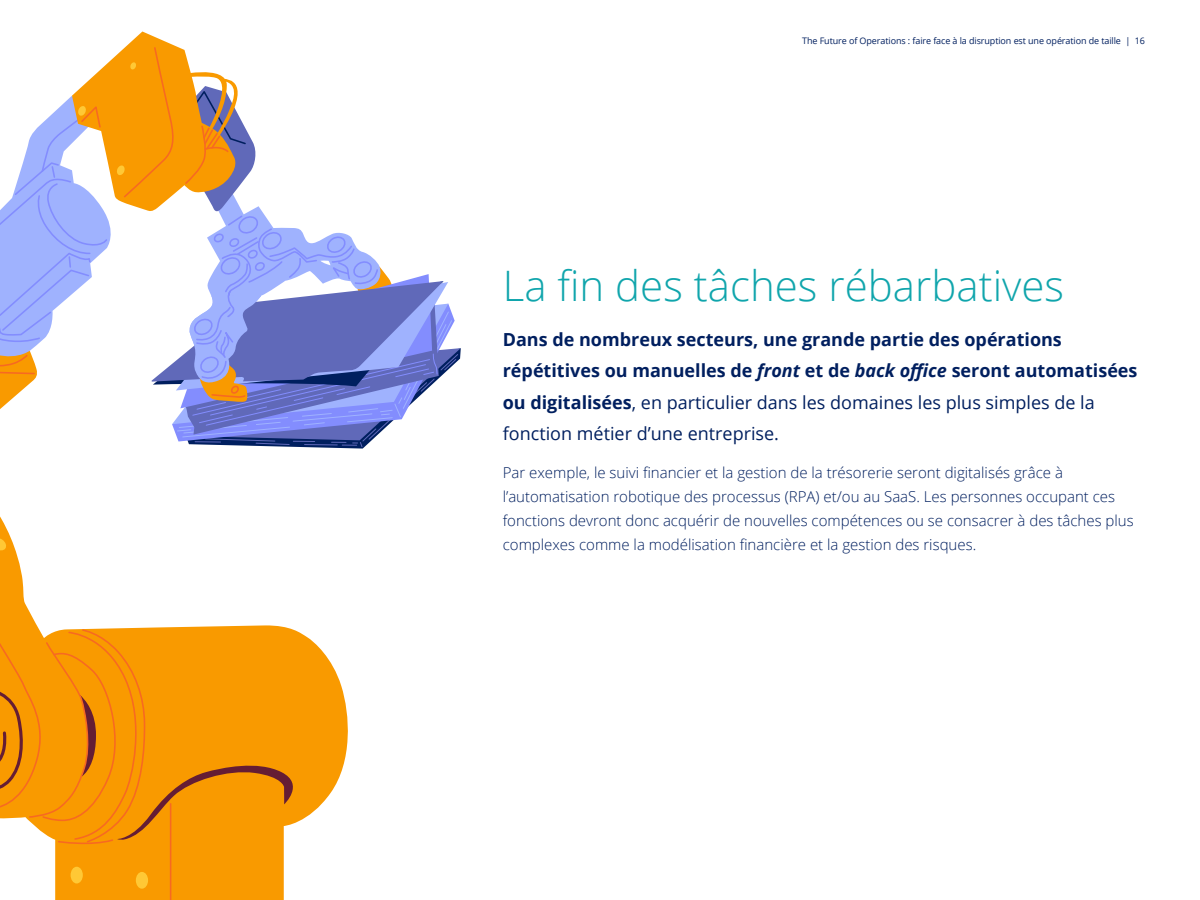
<style>
.page{position:relative;width:1200px;height:900px;background:#fff}
.page>*{position:absolute;margin:0;border:0;box-sizing:border-box;transform-origin:0 0}
.t1{font:300 42px "Open Sans";color:#10a5ac}
.t2{font:700 18px/31.5px "Open Sans";color:#001f5f}
.t3{font:300 15px/24px "Open Sans";color:#001f5f}
.t4{font:9px "Open Sans";letter-spacing:-.01em;color:#001f5f}
.s1{font-style:inherit}
.s2{font-style:italic}
.s3{font-weight:400}
</style>
<div class="page">
<div style="left:55px;top:846px;width:229px;height:54px;background:#f99a00"></div>
<hr style="left:170px;top:804px;width:1px;height:96px;background:#f76922">
<div style="left:71px;top:867px;width:12px;height:16px;background:#ffc835;border-radius:50%"></div>
<div style="left:136px;top:872px;width:12px;height:17px;background:#ffc835;border-radius:50%"></div>
<svg style="left:0;top:32px;width:461px;height:814px"></svg>
<p class="t4" style="left:802px;top:35px;width:344px"><span class="s1">The Future of Operations</span> : faire face à la disruption est une opération de taille | 16</p>
<h1 class="t1" style="left:503px;top:257px;width:563px">La fin des tâches rébarbatives</h1>
<p class="t2" style="left:503px;top:323px;width:636px">Dans de nombreux secteurs, une grande partie des opérations répétitives ou manuelles de <span class="s2">front</span> et de <span class="s2">back office</span> seront automatisées ou digitalisées<span class="s3">, en particulier dans les domaines les plus simples de la fonction métier d’une entreprise.</span></p>
<p class="t3" style="left:503px;top:460px;width:632px">Par exemple, le suivi financier et la gestion de la trésorerie seront digitalisés grâce à l’automatisation robotique des processus (RPA) et/ou au SaaS. Les personnes occupant ces fonctions devront donc acquérir de nouvelles compétences ou se consacrer à des tâches plus complexes comme la modélisation financière et la gestion des risques.</p>
</div>
